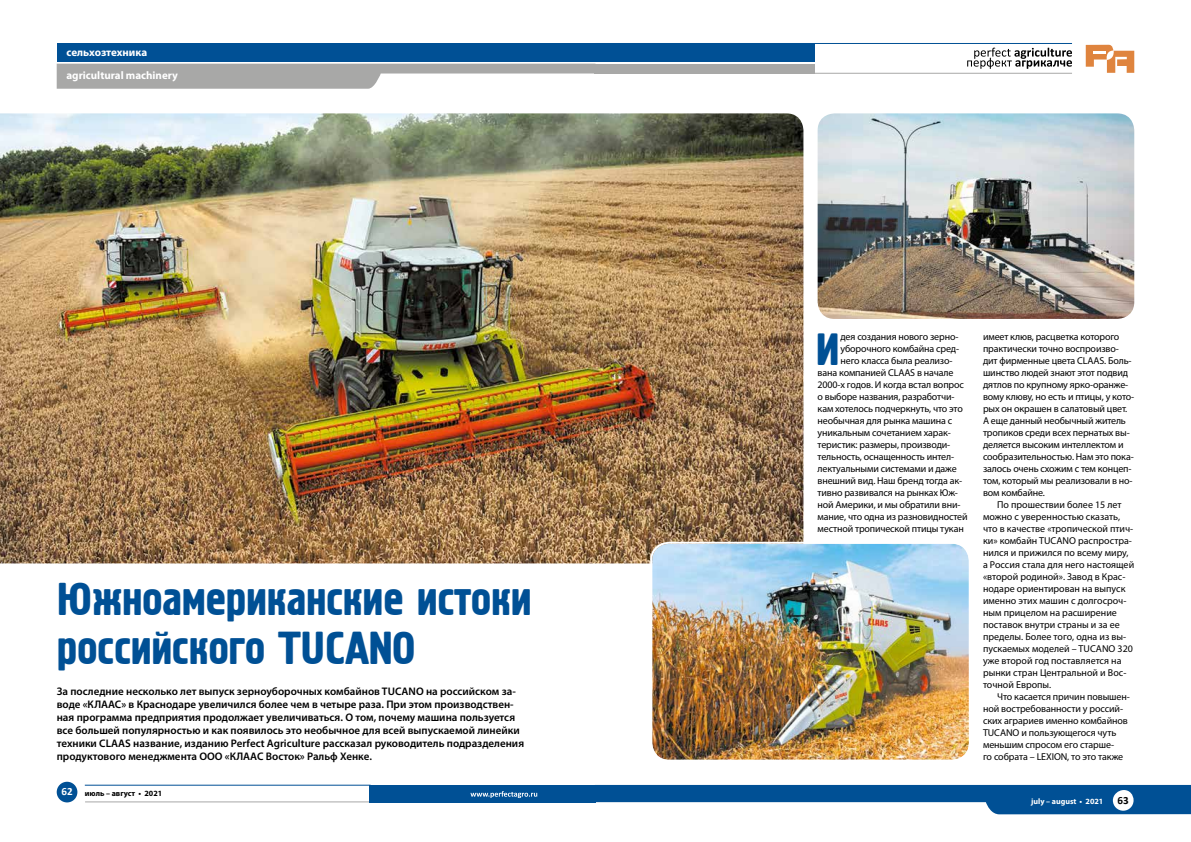
<style>
.page{position:relative;width:1191px;height:842px;background:#fff}
.page>*{position:absolute;margin:0;border:0;box-sizing:border-box;transform-origin:0 0}
.t1{font:46px/49px "Hermes";letter-spacing:-.01em;color:#005095}
.t2{font:44.9px "Hermes";color:#005095}
.t3{font:600 11px/13px "Myriad Pro";color:#000}
.t4{font:700 11px/22.7px "Myriad Pro";color:#fff}
.t5{font:700 11px "Calibri";color:#fff}
.t6{font:700 11px "Calibri";color:#000}
.t7{font:10px/12px "Myriad Pro";letter-spacing:-.015em;color:#000}
.t8{font:700 8px "Myriad Pro";color:#000}
.t9{font:700 8px "Myriad Pro";color:#fff}
</style>
<div class="page">
<hr style="left:85px;top:802px;width:285px;height:1px;background:#a8a8a7">
<svg style="left:595px;top:785px;width:596px;height:29px"></svg>
<div style="left:369px;top:785px;width:226px;height:17px;background:#005095"></div>
<div style="left:57px;top:782px;width:20px;height:20px;background:#005095;border-radius:50%"></div>
<hr style="left:85px;top:785px;width:285px;height:1px;background:#005095">
<svg style="left:57px;top:64px;width:537px;height:25px"></svg>
<div style="left:57px;top:43px;width:538px;height:18px;background:#005095"></div>
<svg style="left:967px;top:48px;width:105px;height:21px"></svg>
<div style="left:594px;top:64px;width:220px;height:10px;background:#a8a8a7"></div>
<hr style="left:595px;top:73px;width:477px;height:1px;background:#a8a8a7">
<svg style="left:1085px;top:45px;width:49px;height:28px"></svg>
<div style="left:595px;top:43px;width:219px;height:18px;background:#005095"></div>
<hr style="left:595px;top:43px;width:477px;height:1px;background:#005095">
<img style="left:0;top:113px;width:803px;height:450px">
<img style="left:652px;top:544px;width:316px;height:215px">
<div style="left:650px;top:542px;width:321px;height:220px;border:2px solid #fff;border-radius:18px"></div>
<img style="left:817px;top:113px;width:317px;height:206px">
<div style="left:1112px;top:790px;width:21px;height:21px;background:#fff;border-radius:50%"></div>
<svg style="left:470px;top:791px;width:67px;height:7px"></svg>
<p class="t4" style="left:66px;top:41px;width:113px">сельхозтехника agricultural machinery</p>
<h1 class="t1" style="left:57px;top:576px;width:476px">Южноамериканские истоки российского TUCANO</h1>
<p class="t3" style="left:57px;top:684px;width:469px">За последние несколько лет выпуск зерноуборочных комбайнов TUCANO на российском за&shy;воде «КЛААС» в Краснодаре увеличился более чем в четыре раза. При этом производствен&shy;ная программа предприятия продолжает увеличиваться. О том, почему машина пользуется все большей популярностью и как появилось это необычное для всей выпускаемой линейки техники CLAAS название, изданию Perfect Agriculture рассказал руководитель подразделения продуктового менеджмента ООО «КЛААС Восток» Ральф Хенке.</p>
<p class="t5" style="left:61px;top:783px;width:13px">62</p>
<p class="t8" style="left:85px;top:788px;width:79px">июль – август • 2021</p>
<h2 class="t2" style="left:816px;top:324px;width:25px">И</h2>
<p class="t7" style="left:840px;top:330px;width:119px">дея создания нового зерно-</p>
<p class="t7" style="left:840px;top:342px;width:120px">уборочного комбайна сред-</p>
<p class="t7" style="left:840px;top:354px;width:113px">него класса была реализо-</p>
<p class="t7" style="left:817px;top:366px;width:137px">вана компанией CLAAS в начале</p>
<p class="t7" style="left:817px;top:378px;width:148px">2000-х годов. И когда встал вопрос</p>
<p class="t7" style="left:817px;top:390px;width:138px">о выборе названия, разработчи-</p>
<p class="t7" style="left:817px;top:402px;width:147px">кам хотелось подчеркнуть, что это</p>
<p class="t7" style="left:817px;top:414px;width:136px">необычная для рынка машина с</p>
<p class="t7" style="left:817px;top:426px;width:135px">уникальным сочетанием харак-</p>
<p class="t7" style="left:817px;top:438px;width:134px">теристик: размеры, производи-</p>
<p class="t7" style="left:817px;top:450px;width:138px">тельность, оснащенность интел-</p>
<p class="t7" style="left:817px;top:462px;width:141px">лектуальными системами и даже</p>
<p class="t7" style="left:817px;top:474px;width:146px">внешний вид. Наш бренд тогда ак-</p>
<p class="t7" style="left:817px;top:486px;width:142px">тивно развивался на рынках Юж-</p>
<p class="t7" style="left:817px;top:498px;width:144px">ной Америки, и мы обратили вни-</p>
<p class="t7" style="left:817px;top:510px;width:151px">мание, что одна из разновидностей</p>
<p class="t7" style="left:817px;top:522px;width:148px">местной тропической птицы тукан</p>
<p class="t7" style="left:983px;top:330px;width:153px">имеет клюв, расцветка которого практически точно воспроизво&shy;дит фирменные цвета CLAAS. Боль&shy;шинство людей знают этот подвид дятлов по крупному ярко-оранже&shy;вому клюву, но есть и птицы, у кото&shy;рых он окрашен в салатовый цвет.<br>А еще данный необычный житель тропиков среди всех пернатых вы&shy;деляется высоким интеллектом и сообразительностью. Нам это пока&shy;залось очень схожим с тем концеп&shy;том, который мы реализовали в но&shy;вом комбайне.</p>
<p class="t7" style="left:983px;top:498px;width:153px;text-indent:14px">По прошествии более 15 лет можно с уверенностью сказать, что в качестве «тропической птич&shy;ки» комбайн TUCANO распростра&shy;нился и прижился по всему миру, а Россия стала для него настоящей «второй родиной». Завод в Крас&shy;нодаре ориентирован на выпуск именно этих машин с долгосроч&shy;ным прицелом на расширение поставок внутри страны и за ее пределы. Более того, одна из вы&shy;пускаемых моделей – TUCANO 320 уже второй год поставляется на рынки стран Центральной и Вос&shy;точной Европы.</p>
<p class="t7" style="left:983px;top:690px;width:148px;text-indent:14px">Что касается причин повышен&shy;ной востребованности у россий&shy;ских аграриев именно комбайнов<br>TUCANO и пользующегося чуть меньшим спросом его старше-<br>го собрата – LEXION, то это также</p>
<p class="t9" style="left:1031px;top:796px;width:74px">july – august • 2021</p>
<p class="t6" style="left:1117px;top:793px;width:13px">63</p>
</div>
